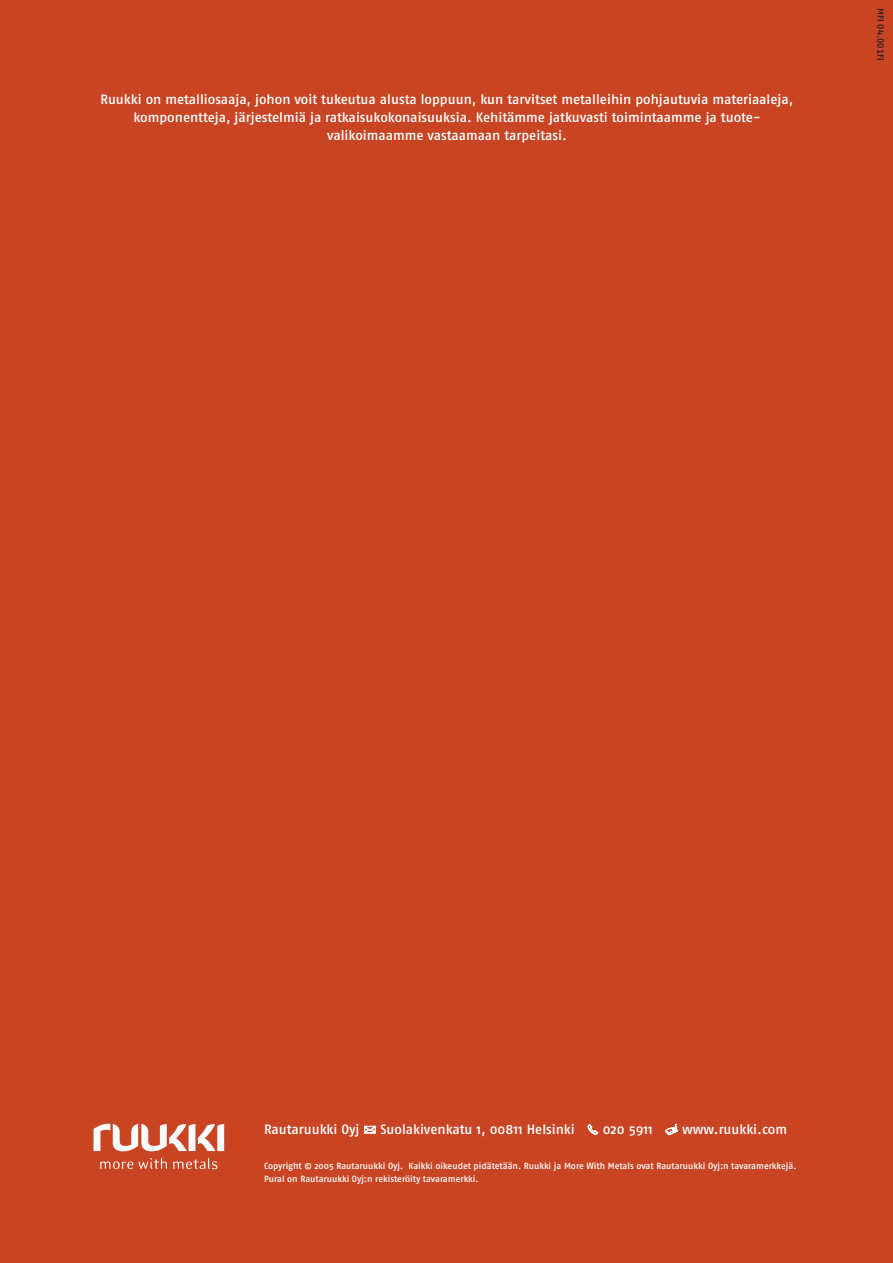
<style>
.page{position:relative;width:893px;height:1263px;background:#c94423}
.page>*{position:absolute;margin:0;border:0;box-sizing:border-box;transform-origin:0 0}
.t1{font:13.5px/18px "Fago No Med";letter-spacing:-.005em;color:#fff;text-align:center}
.t2{font:9px/12.5px "Fago No Med";letter-spacing:-.005em;color:#fff}
.t3{font:9px "Fago No Med Tf";color:#212125}
.s1{font-family:"FF Dingbests"}
</style>
<div class="page">
<svg style="left:94px;top:1124px;width:130px;height:27px"></svg>
<svg style="left:100px;top:1158px;width:117px;height:11px"></svg>
<svg style="left:363px;top:1125px;width:13px;height:9px"></svg>
<svg style="left:587px;top:1123px;width:12px;height:12px"></svg>
<svg style="left:665px;top:1123px;width:13px;height:13px"></svg>
<p class="t1" style="left:101px;top:90px;width:694px">Ruukki on metalliosaaja, johon voit tukeutua alusta loppuun, kun tarvitset metalleihin pohjautuvia materiaaleja, komponentteja, järjestelmiä ja ratkaisukokonaisuuksia. Kehitämme jatkuvasti toimintaamme ja tuote&shy;valikoimaamme vastaamaan tarpeitasi.</p>
<p class="t3" style="left:886px;top:8px;width:54px;rotate:90deg">MFI 04.001FI</p>
<p class="t1" style="left:264px;top:1120px;width:524px">Rautaruukki Oyj <span class="s1">U</span> Suolakivenkatu 1, 00811 Helsinki <span class="s1">S</span> 020 5911 <span class="s1">w</span> www.ruukki.com</p>
<p class="t2" style="left:264px;top:1160px;width:534px">Copyright © 2005 Rautaruukki Oyj. Kaikki oikeudet pidätetään. Ruukki ja More With Metals ovat Rautaruukki Oyj:n tavaramerkkejä.<br>Pural on Rautaruukki Oyj:n rekisteröity tavaramerkki.</p>
</div>
